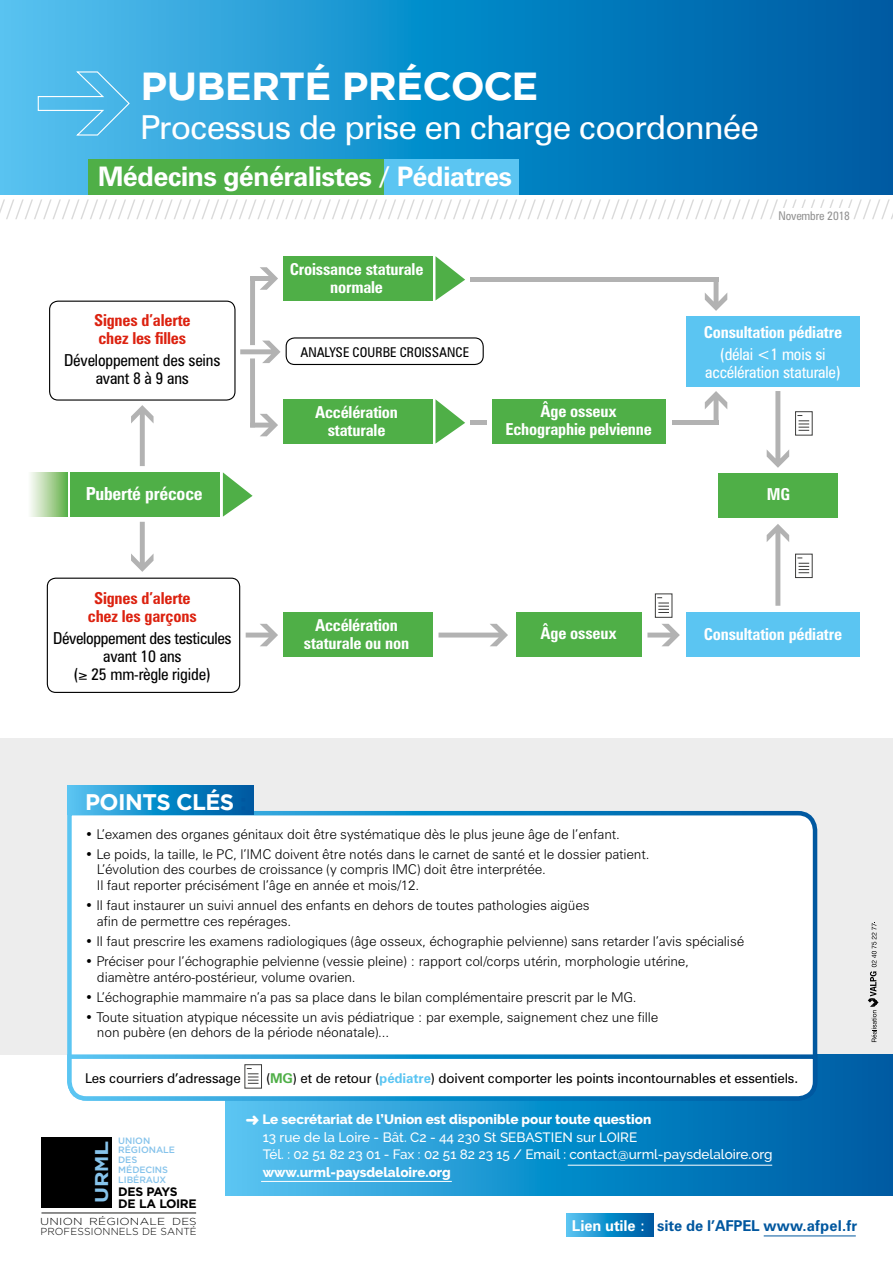
<style>
.page{position:relative;width:893px;height:1263px;background:#fff}
.page>*{position:absolute;margin:0;border:0;box-sizing:border-box;transform-origin:0 0}
.t1{font:700 39px "Gotham";letter-spacing:-.015em;color:#fff}
.t2{font:33px "Zurich BT";letter-spacing:-.03em;color:#fff}
.t3{font:700 27px "Zurich BT";letter-spacing:-.03em;color:#fff}
.t4{font:700 22.5px "Gotham";letter-spacing:-.025em;color:#fff}
.t5{font:700 18.6px "Gotham";color:#86c3eb;scale:1.14 1}
.t6{font:700 condensed 18px "Zurich BT";letter-spacing:-.01em;color:#fff}
.t7{font:700 condensed 16.5px/18px "Zurich BT";letter-spacing:-.01em;color:#fff;text-align:center}
.t8{font:condensed 16.5px/18px "Zurich BT";letter-spacing:-.01em;color:#000;text-align:center}
.t9{font:700 condensed 16.5px/18px "Zurich BT";letter-spacing:-.01em;color:#dc2210}
.t10{font:condensed 16.5px "Zurich BT";letter-spacing:-.01em;color:#fff}
.t11{font:700 15px "Zurich BT";letter-spacing:-.01em;color:#00579f}
.t12{font:300 13.5px/15.8px "Zurich BT";letter-spacing:-.01em;color:#000}
.t13{font:500 13.5px/17.7px "Raleway";color:#fff}
.t14{font:13.5px "Zurich BT";letter-spacing:-.01em;color:#000}
.t15{font:800 13.5px "Raleway";color:#fff}
.t16{font:condensed 13.5px "Zurich BT";color:#000}
.t17{font:700 12.3px/11.7px "Gotham";letter-spacing:-.035em;color:#000}
.t18{font:condensed 12px "Zurich BT";letter-spacing:-.01em;color:#929292}
.t19{font:300 10.2px/10.4px "Gotham";letter-spacing:.015em;color:#000;scale:1.19 1}
.t20{font:500 9.15px/9.8px "Gotham";letter-spacing:-.005em;color:#86c3eb}
.s1{font-weight:400}
.s2{font-weight:400;font-stretch:normal}
.s3{color:#00579f}
.s4{font-weight:700;color:#4faf47}
.s5{font-weight:700;color:#5bc5f2}
.s6{color:#fff}
.s7{font-weight:400;color:#fff}
</style>
<div class="page">
<div style="left:0;top:738px;width:893px;height:316px;background:#ededed"></div>
<div style="left:71px;top:472px;width:149px;height:45px;background:#4faf47"></div>
<svg style="left:223px;top:472px;width:30px;height:45px"></svg>
<div style="left:719px;top:473px;width:119px;height:44px;background:#4faf47"></div>
<div style="left:686px;top:316px;width:174px;height:71px;background:#5bc5f2"></div>
<div style="left:516px;top:612px;width:126px;height:44px;background:#4faf47"></div>
<div style="left:686px;top:612px;width:174px;height:44px;background:#5bc5f2"></div>
<div style="left:283px;top:612px;width:150px;height:44px;background:#4faf47"></div>
<div style="left:492px;top:399px;width:173px;height:45px;background:#4faf47"></div>
<div style="left:283px;top:399px;width:150px;height:45px;background:#4faf47"></div>
<svg style="left:435px;top:399px;width:30px;height:45px"></svg>
<div style="left:283px;top:256px;width:150px;height:44px;background:#4faf47"></div>
<svg style="left:225px;top:1054px;width:668px;height:141px;background:#188bc8"></svg>
<svg style="left:0;top:0;width:893px;height:195px;background:#1589c6"></svg>
<div style="left:41px;top:1137px;width:71px;height:71px;background:#000"></div>
<hr style="left:41px;top:1213px;width:155px;height:1px;background:#1e1e1d">
<div style="left:88px;top:159px;width:296px;height:36px;background:#4faf47"></div>
<div style="left:384px;top:159px;width:135px;height:36px;background:#5bc5f2"></div>
<div style="left:67px;top:809px;width:751px;height:243px;background:#fff"></div>
<svg style="left:65px;top:1052px;width:754px;height:51px"></svg>
<svg style="left:67px;top:786px;width:186px;height:28px;background:#198cc9"></svg>
<svg style="left:435px;top:256px;width:30px;height:44px"></svg>
<div style="left:26px;top:472px;width:41px;height:45px;background:linear-gradient(to right,#fff,#66b14c)"></div>
<div style="left:49px;top:301px;width:187px;height:100px;border:1px solid #000;border-radius:9px"></div>
<div style="left:47px;top:578px;width:193px;height:115px;border:1px solid #000;border-radius:9px"></div>
<div style="left:286px;top:337px;width:198px;height:28px;border:1px solid #000;border-radius:9px"></div>
<svg style="left:37px;top:71px;width:94px;height:65px;background:#56bcea"></svg>
<svg style="left:647px;top:624px;width:33px;height:22px"></svg>
<svg style="left:438px;top:624px;width:70px;height:22px"></svg>
<svg style="left:705px;top:391px;width:22px;height:29px"></svg>
<div style="left:672px;top:420px;width:47px;height:5px;background:#b2b2b2"></div>
<svg style="left:705px;top:282px;width:22px;height:29px"></svg>
<div style="left:470px;top:277px;width:249px;height:5px;background:#b2b2b2"></div>
<div style="left:470px;top:420px;width:16px;height:5px;background:#b2b2b2"></div>
<svg style="left:255px;top:267px;width:23px;height:23px"></svg>
<div style="left:250px;top:276px;width:5px;height:69px;background:#b2b2b2"></div>
<svg style="left:240px;top:341px;width:41px;height:22px"></svg>
<svg style="left:250px;top:414px;width:28px;height:22px"></svg>
<div style="left:250px;top:358px;width:5px;height:69px;background:#b2b2b2"></div>
<svg style="left:131px;top:405px;width:23px;height:61px"></svg>
<svg style="left:131px;top:522px;width:23px;height:50px"></svg>
<svg style="left:246px;top:624px;width:32px;height:22px"></svg>
<svg style="left:767px;top:391px;width:22px;height:77px"></svg>
<svg style="left:767px;top:524px;width:22px;height:82px"></svg>
<div style="left:795px;top:554px;width:18px;height:24px;border:1px solid #3c3c3b"></div>
<svg style="left:797px;top:558px;width:12px;height:15px"></svg>
<div style="left:795px;top:411px;width:18px;height:24px;border:1px solid #3c3c3b"></div>
<svg style="left:797px;top:415px;width:12px;height:16px"></svg>
<div style="left:655px;top:593px;width:17px;height:25px;border:1px solid #3c3c3b"></div>
<svg style="left:657px;top:597px;width:12px;height:16px"></svg>
<svg style="left:0;top:199px;width:893px;height:20px"></svg>
<svg style="left:566px;top:1214px;width:87px;height:22px;background:#198dc9"></svg>
<svg style="left:868px;top:923px;width:10px;height:119px"></svg>
<div style="left:776px;top:208px;width:77px;height:13px;background:#fff"></div>
<hr style="left:568px;top:1165px;width:204px;height:1px;background:#fff">
<hr style="left:261px;top:1181px;width:191px;height:1px;background:#fff">
<hr style="left:764px;top:1235px;width:92px;height:1px;background:#00579f">
<svg style="left:246px;top:1115px;width:13px;height:10px"></svg>
<h1 class="t1" style="left:141px;top:64px;width:399px">PUBERTÉ PRÉCOCE</h1>
<h2 class="t2" style="left:140px;top:107px;width:620px">Processus de prise en charge coordonnée</h2>
<h3 class="t3" style="left:98px;top:160px;width:416px">Médecins généralistes / Pédiatres</h3>
<p class="t7" style="left:290px;top:260px;width:135px">Croissance staturale normale</p>
<p class="t18" style="left:778px;top:208px;width:73px">Novembre 2018</p>
<p class="t9" style="left:94px;top:311px;width:98px">Signes d’alerte chez les filles</p>
<p class="t8" style="left:64px;top:351px;width:158px">Développement des seins avant 8 à 9 ans</p>
<h3 class="t6" style="left:86px;top:483px;width:118px">Puberté précoce</h3>
<p class="t9" style="left:88px;top:589px;width:110px;text-align:center">Signes d’alerte chez les garçons</p>
<p class="t8" style="left:53px;top:629px;width:180px">Développement des testicules avant 10 ans<br>(≥ 25 mm-règle rigide)</p>
<p class="t16" style="left:300px;top:344px;width:170px">ANALYSE COURBE CROISSANCE</p>
<p class="t7" style="left:315px;top:403px;width:85px">Accélération staturale</p>
<p class="t7" style="left:505px;top:402px;width:148px">Âge osseux<br>Echographie pelvienne</p>
<p class="t7" style="left:704px;top:321px;width:140px;line-height:22.2px">Consultation pédiatre <span class="s1">(délai</span> <span class="s2">&lt;</span><span class="s1">1 mois si</span></p>
<p class="t10" style="left:705px;top:363px;width:137px">accélération staturale)</p>
<p class="t7" style="left:767px;top:485px;width:25px">MG</p>
<p class="t7" style="left:304px;top:616px;width:107px">Accélération staturale ou non</p>
<p class="t7" style="left:541px;top:624px;width:78px">Âge osseux</p>
<p class="t7" style="left:704px;top:625px;width:140px">Consultation pédiatre</p>
<h3 class="t4" style="left:85px;top:789px;width:163px">POINTS CLÉS <span class="s3">:</span></h3>
<p class="t12" style="left:85px;top:826px;width:536px">• L’examen des organes génitaux doit être systématique dès le plus jeune âge de l’enfant.</p>
<p class="t12" style="left:97px;top:846px;width:554px;text-indent:-12px">• Le poids, la taille, le PC, l’IMC doivent être notés dans le carnet de santé et le dossier patient.<br>L’évolution des courbes de croissance (y compris IMC) doit être interprétée.<br>Il faut reporter précisément l’âge en année et mois/12.</p>
<p class="t12" style="left:97px;top:897px;width:494px;text-indent:-12px">• Il faut instaurer un suivi annuel des enfants en dehors de toutes pathologies aigües afin de permettre ces repérages.</p>
<p class="t12" style="left:85px;top:933px;width:661px">• Il faut prescrire les examens radiologiques (âge osseux, échographie pelvienne) sans retarder l’avis spécialisé</p>
<p class="t12" style="left:97px;top:953px;width:593px;text-indent:-12px">• Préciser pour l’échographie pelvienne (vessie pleine) : rapport col/corps utérin, morphologie utérine, diamètre antéro-postérieur, volume ovarien.</p>
<p class="t12" style="left:85px;top:989px;width:553px">• L’échographie mammaire n’a pas sa place dans le bilan complémentaire prescrit par le MG.</p>
<p class="t12" style="left:97px;top:1009px;width:563px;text-indent:-12px">• Toute situation atypique nécessite un avis pédiatrique : par exemple, saignement chez une fille non pubère (en dehors de la période néonatale)...</p>
<p class="t14" style="left:85px;top:1069px;width:157px">Les courriers d’adressage</p>
<p class="t14" style="left:266px;top:1069px;width:534px">(<span class="s4">MG</span>) et de retour (<span class="s5">pédiatre</span>) doivent comporter les points incontournables et essentiels.</p>
<h3 class="t5" style="left:91px;top:1203px;width:57px;rotate:-90deg">URML</h3>
<p class="t20" style="left:118px;top:1135px;width:58px">UNION<br>RÉGIONALE<br>DES<br>MÉDECINS<br>LIBÉRAUX</p>
<p class="t17" style="left:118px;top:1185px;width:80px">DES PAYS<br>DE LA LOIRE</p>
<p class="t19" style="left:40px;top:1216px;width:133px">UNION<br>PROFESSIONNELS DE SANTÉ</p>
<p class="t19" style="left:89px;top:1216px;width:92px">RÉGIONALE DES</p>
<p class="t15" style="left:263px;top:1111px;width:390px">Le secrétariat de l’Union est disponible pour toute question</p>
<p class="t13" style="left:263px;top:1128px;width:511px">13 rue de la Loire - Bât. C2 - 44 230 St SEBASTIEN sur LOIRE<br>Tél. : 02 51 82 23 01 - Fax : 02 51 82 23 15 / Email : contact@urml-paysdelaloire.org</p>
<p class="t15" style="left:263px;top:1164px;width:189px">www.urml-paysdelaloire.org</p>
<p class="t11" style="left:572px;top:1216px;width:287px"><span class="s6">Lien utile</span> <span class="s7">:</span> site de l’AFPEL www.afpel.fr</p>
</div>
